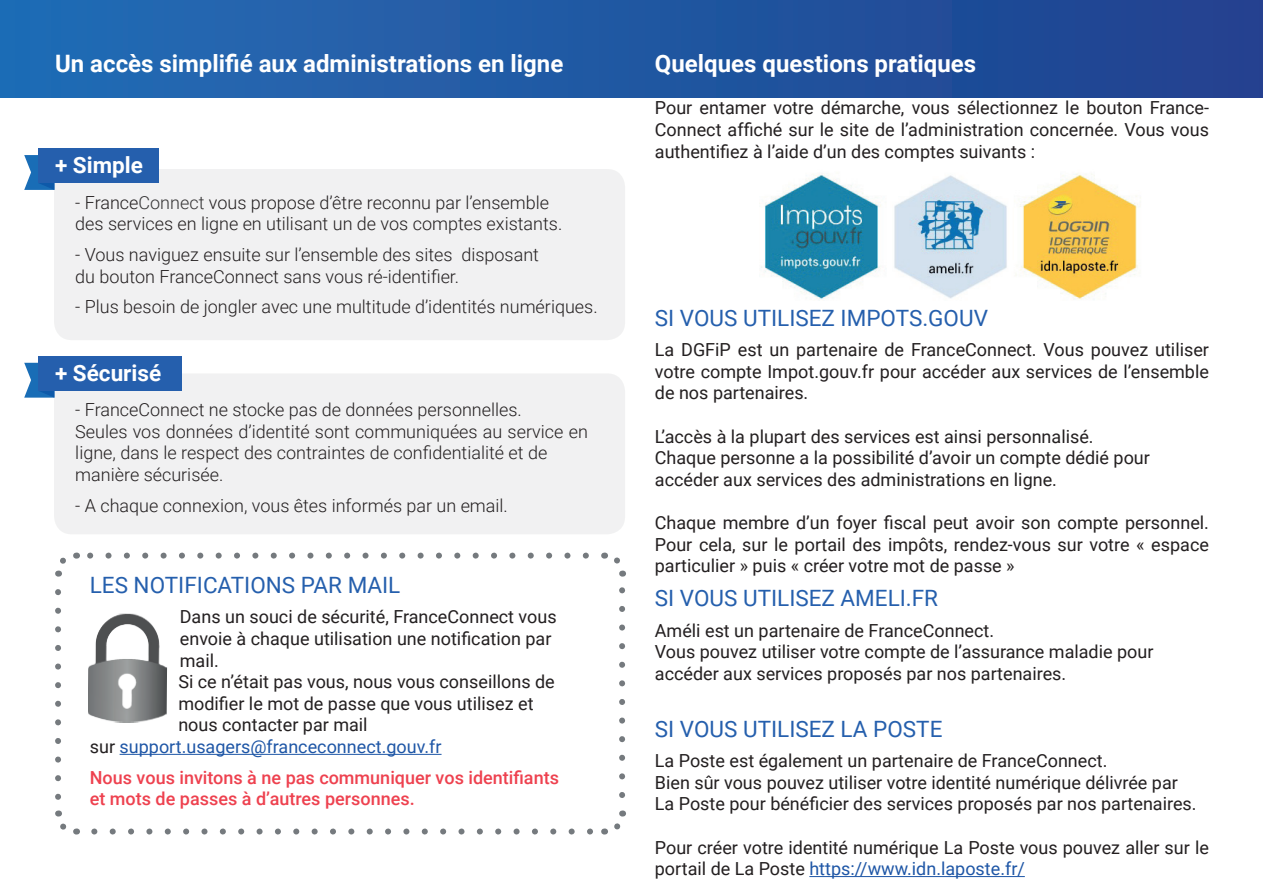
<style>
.page{position:relative;width:1263px;height:893px;background:#fff}
.page>*{position:absolute;margin:0;border:0;box-sizing:border-box;transform-origin:0 0}
.t1{font:700 24px "Roboto";color:#fff}
.t2{font:22.5px "Roboto";color:#255fad}
.t3{font:700 22.5px "Roboto";color:#fff}
.t4{font:18px/21.6px "Roboto";color:#231f20}
.t5{font:300 18px/21.6px "Roboto";color:#231f20}
.t6{font:500 18px/21.6px "Roboto";color:#ee414f}
.t7{font:18px "Roboto";color:#1e56a6}
.s1{color:#363536}
.s2{color:#231f20}
.s3{color:#1e56a6}
</style>
<div class="page">
<div style="left:0;top:0;width:1263px;height:98px;background:linear-gradient(to right,#226db5,#21418e)"></div>
<div style="left:54px;top:169px;width:571px;height:171px;background:#f1f1f2;border-radius:18px"></div>
<div style="left:54px;top:373px;width:571px;height:161px;background:#f1f1f2;border-radius:18px"></div>
<svg style="left:24px;top:363px;width:30px;height:35px"></svg>
<div style="left:38px;top:356px;width:144px;height:35px;background:#255fad"></div>
<svg style="left:24px;top:155px;width:30px;height:35px"></svg>
<div style="left:38px;top:148px;width:120px;height:35px;background:#255fad"></div>
<hr style="left:120px;top:754px;width:321px;height:1px;background:#1e56a6">
<img style="left:88px;top:613px;width:80px;height:110px">
<svg style="left:55px;top:592px;width:6px;height:208px"></svg>
<svg style="left:94px;top:828px;width:499px;height:6px"></svg>
<svg style="left:619px;top:587px;width:6px;height:208px"></svg>
<svg style="left:87px;top:553px;width:499px;height:6px"></svg>
<svg style="left:55px;top:810px;width:22px;height:25px"></svg>
<svg style="left:604px;top:810px;width:22px;height:25px"></svg>
<svg style="left:603px;top:552px;width:22px;height:25px"></svg>
<svg style="left:55px;top:552px;width:22px;height:25px"></svg>
<hr style="left:809px;top:876px;width:216px;height:1px;background:#1e56a6">
<img style="left:761px;top:173px;width:380px;height:127px">
<h1 class="t1" style="left:55px;top:47px;width:510px">Un accès simplifié aux administrations en ligne</h1>
<h1 class="t1" style="left:655px;top:47px;width:323px">Quelques questions pratiques</h1>
<p class="t3" style="left:55px;top:149px;width:89px">+ Simple</p>
<p class="t5" style="left:75px;top:191px;width:488px">- France<span class="s1">Connect</span> vous propose d’être reconnu par l’ensemble des services en ligne en utilisant un de vos comptes existants.</p>
<p class="t5" style="left:75px;top:243px;width:465px">- Vous naviguez ensuite sur l’ensemble des sites disposant du bouton FranceConnect sans vous ré-identifier.</p>
<p class="t5" style="left:75px;top:295px;width:524px">- Plus besoin de jongler avec une multitude d’identités numériques.</p>
<p class="t3" style="left:55px;top:357px;width:108px">+ Sécurisé</p>
<p class="t5" style="left:75px;top:398px;width:514px">- FranceConnect ne stocke pas de données personnelles.<br>Seules vos données d’identité sont communiquées au service en ligne, dans le respect des contraintes de confidentialité et de manière sécurisée.</p>
<p class="t5" style="left:75px;top:494px;width:434px">- A chaque connexion, vous êtes informés par un email.</p>
<p class="t2" style="left:90px;top:569px;width:312px">LES NOTIFICATIONS PAR MAIL</p>
<p class="t4" style="left:180px;top:606px;width:378px">Dans un souci de sécurité, FranceConnect vous</p>
<p class="t4" style="left:180px;top:627px;width:373px">envoie à chaque utilisation une notification par</p>
<p class="t4" style="left:180px;top:649px;width:41px">mail.</p>
<p class="t4" style="left:178px;top:670px;width:378px">Si ce n’était pas vous, nous vous conseillons de</p>
<p class="t4" style="left:178px;top:692px;width:357px">modifier le mot de passe que vous utilisez et</p>
<p class="t4" style="left:178px;top:714px;width:191px">nous contacter par mail</p>
<p class="t7" style="left:90px;top:734px;width:353px"><span class="s2">sur</span> support.usagers@franceconnect.gouv.fr</p>
<p class="t6" style="left:90px;top:766px;width:471px">Nous vous invitons à ne pas communiquer vos identifiants et mots de passes à d’autres personnes.</p>
<p class="t4" style="left:655px;top:97px;width:556px;text-align:justify">Pour entamer votre démarche, vous sélectionnez le bouton France-Connect affiché sur le site de l’administration concernée. Vous vous authentifiez à l’aide d’un des comptes suivants :</p>
<p class="t2" style="left:655px;top:302px;width:335px">SI VOUS UTILISEZ IMPOTS.GOUV</p>
<p class="t4" style="left:655px;top:338px;width:556px;text-align:justify">La DGFiP est un partenaire de FranceConnect. Vous pouvez utiliser votre compte Impot.gouv.fr pour accéder aux services de l’ensemble de nos partenaires.</p>
<p class="t4" style="left:655px;top:425px;width:496px">L’accès à la plupart des services est ainsi personnalisé.<br>Chaque personne a la possibilité d’avoir un compte dédié pour accéder aux services des administrations en ligne.</p>
<p class="t4" style="left:655px;top:511px;width:556px;text-align:justify">Chaque membre d’un foyer fiscal peut avoir son compte personnel.<br>Pour cela, sur le portail des impôts, rendez-vous sur votre « espace particulier » puis « créer votre mot de passe »</p>
<p class="t2" style="left:655px;top:582px;width:285px">SI VOUS UTILISEZ AMELI.FR</p>
<p class="t4" style="left:655px;top:619px;width:500px">Améli est un partenaire de FranceConnect.<br>Vous pouvez utiliser votre compte de l’assurance maladie pour accéder aux services proposés par nos partenaires.</p>
<p class="t2" style="left:655px;top:713px;width:289px">SI VOUS UTILISEZ LA POSTE</p>
<p class="t4" style="left:655px;top:749px;width:543px">La Poste est également un partenaire de FranceConnect.<br>Bien sûr vous pouvez utiliser votre identité numérique délivrée par<br>La Poste pour bénéficier des services proposés par nos partenaires.</p>
<p class="t4" style="left:655px;top:836px;width:556px">Pour créer votre identité numérique La Poste vous pouvez aller sur le portail de La Poste <span class="s3">https://www.idn.laposte.fr/</span></p>
</div>
